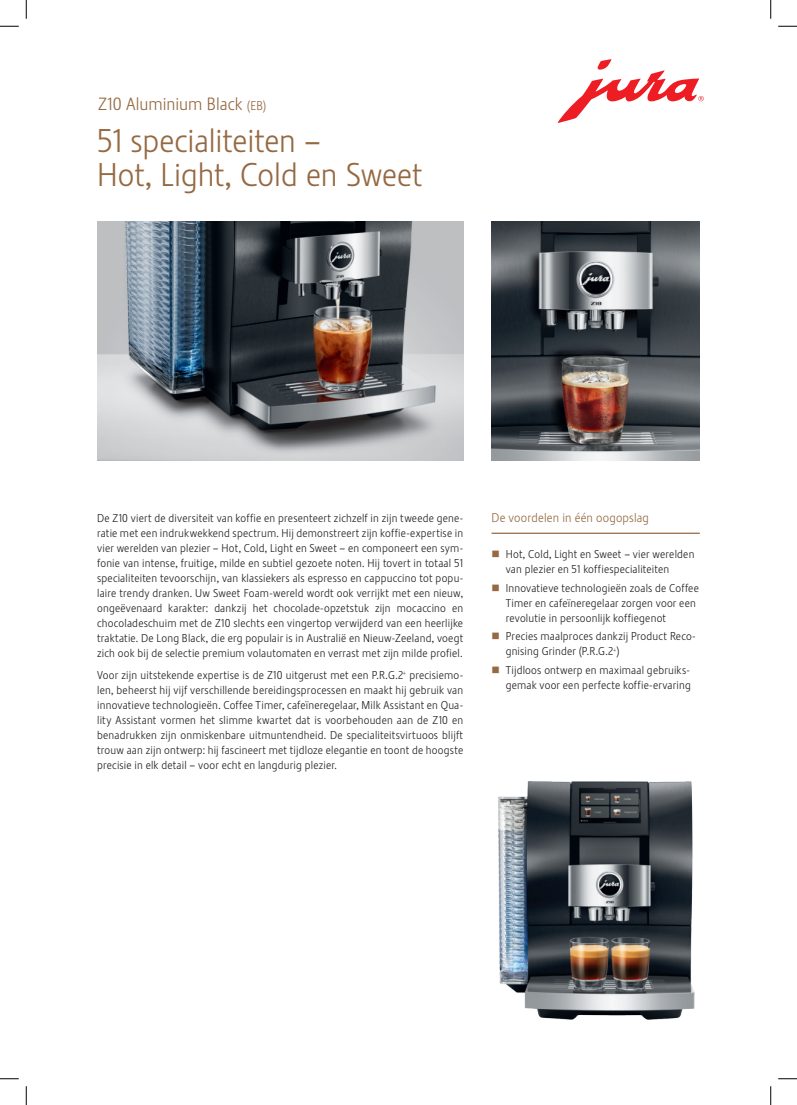
<style>
.page{position:relative;width:797px;height:1105px;background:#fff}
.page>*{position:absolute;margin:0;border:0;box-sizing:border-box;transform-origin:0 0}
.t1{font:32.5px/33.8px "Stalemate Pro 2 J Light";color:#956942}
.t2{font:17.5px "Stalemate Pro 2 J Light";color:#956942}
.t3{font:12.5px "Stalemate Pro 2 J Light";letter-spacing:.015em;color:#956942}
.t4{font:11.25px/15px "Stalemate Pro 2 J Light";letter-spacing:.02em;color:#231f20}
.s1{font-size:12.5px}
</style>
<div class="page">
<img style="left:97px;top:221px;width:366px;height:239px">
<img style="left:491px;top:221px;width:208px;height:239px">
<img style="left:498px;top:781px;width:197px;height:239px">
<hr style="left:491px;top:533px;width:208px;height:1px;background:#956942">
<svg style="left:557px;top:59px;width:146px;height:64px"></svg>
<svg style="left:0;top:25px;width:19px;height:2px"></svg>
<svg style="left:778px;top:25px;width:19px;height:2px"></svg>
<svg style="left:0;top:1078px;width:19px;height:1px"></svg>
<svg style="left:778px;top:1078px;width:19px;height:1px"></svg>
<svg style="left:25px;top:0;width:2px;height:19px"></svg>
<svg style="left:25px;top:1086px;width:2px;height:19px"></svg>
<svg style="left:770px;top:0;width:1px;height:19px"></svg>
<svg style="left:770px;top:1086px;width:1px;height:19px"></svg>
<h2 class="t2" style="left:98px;top:93px;width:170px">Z10 Aluminium Black <span class="s1">(EB)</span></h2>
<h1 class="t1" style="left:97px;top:124px;width:327px">51 specialiteiten –<br>Hot, Light, Cold en Sweet</h1>
<p class="t4" style="left:97px;top:511px;width:367px;text-align:justify">De Z10 viert de diversiteit van koffie en presenteert zichzelf in zijn tweede gene&shy;ratie met een indrukwekkend spectrum. Hij demonstreert zijn koffie-expertise in vier werelden van plezier – Hot, Cold, Light en Sweet – en componeert een sym&shy;fonie van intense, fruitige, milde en subtiel gezoete noten. Hij tovert in totaal 51 specialiteiten tevoorschijn, van klassiekers als espresso en cappuccino tot popu&shy;laire trendy dranken. Uw Sweet Foam-wereld wordt ook verrijkt met een nieuw, ongeëvenaard karakter: dankzij het chocolade-opzetstuk zijn mocaccino en chocoladeschuim met de Z10 slechts een vingertop verwijderd van een heerlijke traktatie. De Long Black, die erg populair is in Australië en Nieuw-Zeeland, voegt zich ook bij de selectie premium volautomaten en verrast met zijn milde profiel.</p>
<p class="t4" style="left:97px;top:668px;width:367px;text-align:justify">Voor zijn uitstekende expertise is de Z10 uitgerust met een P.R.G.2<sup>+</sup> precisiemo&shy;len, beheerst hij vijf verschillende bereidingsprocessen en maakt hij gebruik van innovatieve technologieën. Coffee Timer, cafeïneregelaar, Milk Assistant en Qua&shy;lity Assistant vormen het slimme kwartet dat is voorbehouden aan de Z10 en benadrukken zijn onmiskenbare uitmuntendheid. De specialiteitsvirtuoos blijft trouw aan zijn ontwerp: hij fascineert met tijdloze elegantie en toont de hoogste precisie in elk detail – voor echt en langdurig plezier.</p>
<p class="t3" style="left:491px;top:510px;width:159px">De voordelen in één oogopslag</p>
<p class="t4" style="left:505px;top:547px;width:190px">Hot, Cold, Light en Sweet – vier werelden van plezier en 51 koffiespecialiteiten</p>
<p class="t4" style="left:505px;top:580px;width:195px">Innovatieve technologieën zoals de Coffee<br>Timer en cafeïneregelaar zorgen voor een revolutie in persoonlijk koffiegenot</p>
<p class="t4" style="left:505px;top:629px;width:191px">Precies maalproces dankzij Product Reco&shy;gnising Grinder (P.R.G.2<sup>+</sup>)</p>
<p class="t4" style="left:505px;top:662px;width:187px">Tijdloos ontwerp en maximaal gebruiks&shy;gemak voor een perfecte koffie-ervaring</p>
</div>
